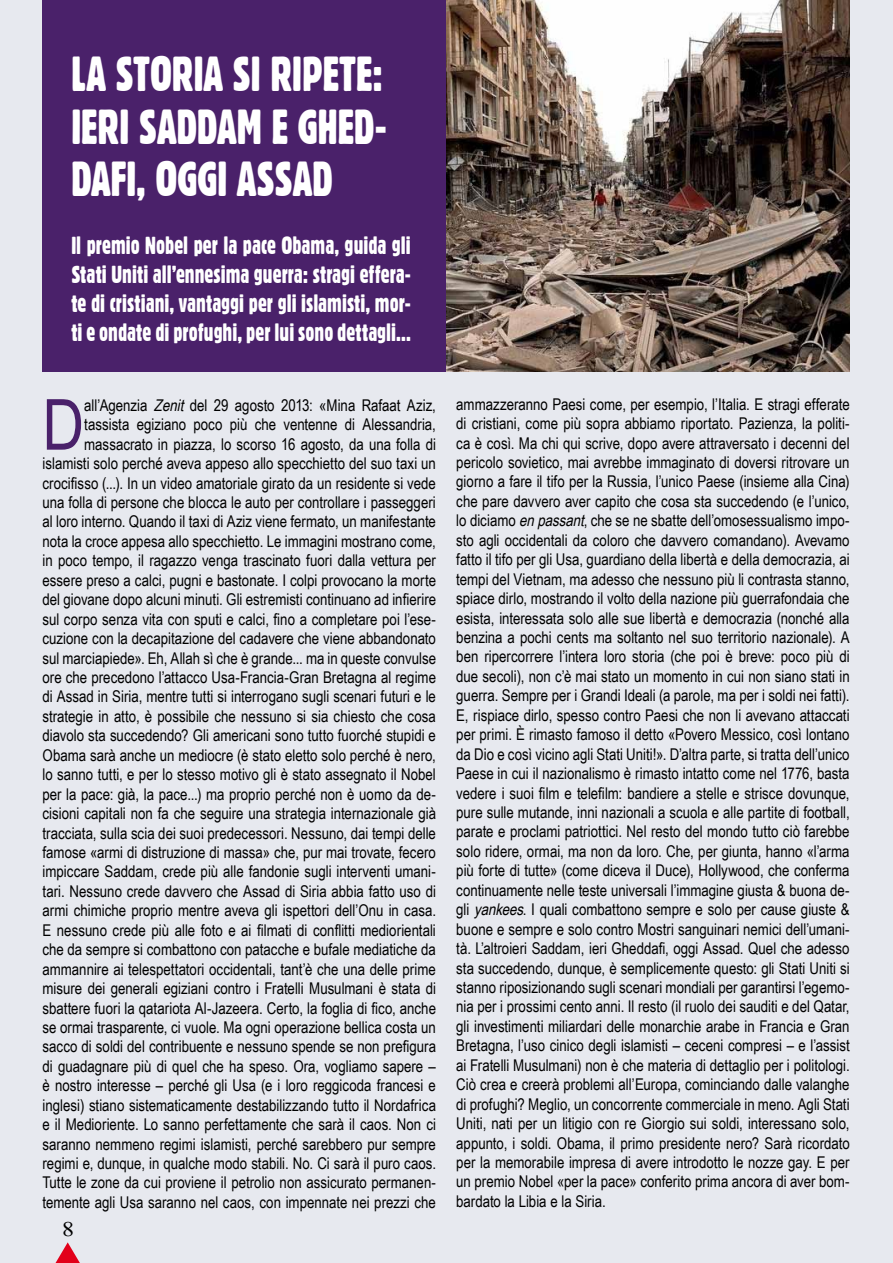
<style>
.page{position:relative;width:893px;height:1263px;background:#e7e9ef}
.page>*{position:absolute;margin:0;border:0;box-sizing:border-box;transform-origin:0 0}
.t1{font:70.5px "Arial Narrow";color:#4a216a}
.t2{font:48px/52.5px "Gothic 821 Condensed BT";letter-spacing:-.005em;color:#fff;text-align:justify;scale:.91 1}
.t3{font:24px/29px "Gothic 821 Condensed BT";color:#fff;text-align:justify;scale:.91 1}
.t4{font:20.7px "Times New Roman";color:#000;scale:1.16 1}
.t5{font:16.2px/19.5px "Arial Narrow";color:#000;text-align:right}
.s1{font-style:italic}
</style>
<div class="page">
<img style="left:446px;top:0;width:404px;height:372px">
<div style="left:42px;top:0;width:404px;height:372px;background:#4a216a"></div>
<svg style="left:56px;top:1242px;width:24px;height:21px"></svg>
<h2 class="t2" style="left:71px;top:48px;width:348px">LA STORIA SI RIPETE:<br>IERI SADDAM E GHED-DAFI, OGGI ASSAD</h2>
<h3 class="t3" style="left:71px;top:231px;width:375px">Il premio Nobel per la pace Obama, guida gli Stati Uniti all’ennesima guerra: stragi effera&shy;te di cristiani, vantaggi per gli islamisti, mor&shy;ti e ondate di profughi, per lui sono dettagli...</h3>
<p class="t5" style="left:43px;top:395px;width:395px">all’Agenzia <span class="s1">Zenit</span> del 29 agosto 2013: «Mina Rafaat Aziz, tassista egiziano poco più che ventenne di Alessandria, massacrato in piazza, lo scorso 16 agosto, da una folla di islamisti solo perché aveva appeso allo specchietto del suo taxi un crocifisso (...). In un video amatoriale girato da un residente si vede una folla di persone che blocca le auto per controllare i passeggeri al loro interno. Quando il taxi di Aziz viene fermato, un manifestante nota la croce appesa allo specchietto. Le immagini mostrano come, in poco tempo, il ragazzo venga trascinato fuori dalla vettura per essere preso a calci, pugni e bastonate. I colpi provocano la morte del giovane dopo alcuni minuti. Gli estremisti continuano ad infierire sul corpo senza vita con sputi e calci, fino a completare poi l’ese&shy;cuzione con la decapitazione del cadavere che viene abbandonato sul marciapiede». Eh, Allah sì che è grande... ma in queste convulse ore che precedono l’attacco Usa-Francia-Gran Bretagna al regime di Assad in Siria, mentre tutti si interrogano sugli scenari futuri e le strategie in atto, è possibile che nessuno si sia chiesto che cosa diavolo sta succedendo? Gli americani sono tutto fuorché stupidi e Obama sarà anche un mediocre (è stato eletto solo perché è nero, lo sanno tutti, e per lo stesso motivo gli è stato assegnato il Nobel per la pace: già, la pace...) ma proprio perché non è uomo da de&shy;cisioni capitali non fa che seguire una strategia internazionale già tracciata, sulla scia dei suoi predecessori. Nessuno, dai tempi delle famose «armi di distruzione di massa» che, pur mai trovate, fecero impiccare Saddam, crede più alle fandonie sugli interventi umani&shy;tari. Nessuno crede davvero che Assad di Siria abbia fatto uso di armi chimiche proprio mentre aveva gli ispettori dell’Onu in casa.<br>E nessuno crede più alle foto e ai filmati di conflitti mediorientali che da sempre si combattono con patacche e bufale mediatiche da ammannire ai telespettatori occidentali, tant’è che una delle prime misure dei generali egiziani contro i Fratelli Musulmani è stata di sbattere fuori la qatariota Al-Jazeera. Certo, la foglia di fico, anche se ormai trasparente, ci vuole. Ma ogni operazione bellica costa un sacco di soldi del contribuente e nessuno spende se non prefigura di guadagnare più di quel che ha speso. Ora, vogliamo sapere – è nostro interesse – perché gli Usa (e i loro reggicoda francesi e inglesi) stiano sistematicamente destabilizzando tutto il Nordafrica e il Medioriente. Lo sanno perfettamente che sarà il caos. Non ci saranno nemmeno regimi islamisti, perché sarebbero pur sempre regimi e, dunque, in qualche modo stabili. No. Ci sarà il puro caos.<br>Tutte le zone da cui proviene il petrolio non assicurato permanen&shy;temente agli Usa saranno nel caos, con impennate nei prezzi che</p>
<p class="t5" style="left:456px;top:394px;width:395px;text-align:justify">ammazzeranno Paesi come, per esempio, l’Italia. E stragi efferate di cristiani, come più sopra abbiamo riportato. Pazienza, la politi&shy;ca è così. Ma chi qui scrive, dopo avere attraversato i decenni del pericolo sovietico, mai avrebbe immaginato di doversi ritrovare un giorno a fare il tifo per la Russia, l’unico Paese (insieme alla Cina) che pare davvero aver capito che cosa sta succedendo (e l’unico, lo diciamo <span class="s1">enpassant</span>, che se ne sbatte dell’omosessualismo impo&shy;sto agli occidentali da coloro che davvero comandano). Avevamo fatto il tifo per gli Usa, guardiano della libertà e della democrazia, ai tempi del Vietnam, ma adesso che nessuno più li contrasta stanno, spiace dirlo, mostrando il volto della nazione più guerrafondaia che esista, interessata solo alle sue libertà e democrazia (nonché alla benzina a pochi cents ma soltanto nel suo territorio nazionale). A ben ripercorrere l’intera loro storia (che poi è breve: poco più di due secoli), non c’è mai stato un momento in cui non siano stati in guerra. Sempre per i Grandi Ideali (a parole, ma per i soldi nei fatti).<br>E, rispiace dirlo, spesso contro Paesi che non li avevano attaccati per primi. È rimasto famoso il detto «Povero Messico, così lontano da Dio e così vicino agli Stati Uniti!». D’altra parte, si tratta dell’unico Paese in cui il nazionalismo è rimasto intatto come nel 1776, basta vedere i suoi film e telefilm: bandiere a stelle e strisce dovunque, pure sulle mutande, inni nazionali a scuola e alle partite di football, parate e proclami patriottici. Nel resto del mondo tutto ciò farebbe solo ridere, ormai, ma non da loro. Che, per giunta, hanno «l’arma più forte di tutte» (come diceva il Duce), Hollywood, che conferma continuamente nelle teste universali l’immagine giusta &amp; buona de&shy;gli <span class="s1">yankees</span>. I quali combattono sempre e solo per cause giuste &amp; buone e sempre e solo contro Mostri sanguinari nemici dell’umani&shy;tà. L’altroieri Saddam, ieri Gheddafi, oggi Assad. Quel che adesso sta succedendo, dunque, è semplicemente questo: gli Stati Uniti si stanno riposizionando sugli scenari mondiali per garantirsi l’egemo&shy;nia per i prossimi cento anni. Il resto (il ruolo dei sauditi e del Qatar, gli investimenti miliardari delle monarchie arabe in Francia e Gran Bretagna, l’uso cinico degli islamisti – ceceni compresi – e l’assist ai Fratelli Musulmani) non è che materia di dettaglio per i politologi.<br>Ciò crea e creerà problemi all’Europa, cominciando dalle valanghe di profughi? Meglio, un concorrente commerciale in meno. Agli Stati Uniti, nati per un litigio con re Giorgio sui soldi, interessano solo, appunto, i soldi. Obama, il primo presidente nero? Sarà ricordato per la memorabile impresa di avere introdotto le nozze gay. E per un premio Nobel «per la pace» conferito prima ancora di aver bom&shy;bardato la Libia e la Siria.</p>
<p class="t4" style="left:62px;top:1215px;width:12px">8</p>
<h1 class="t1" style="left:43px;top:373px;width:43px">D</h1>
</div>
